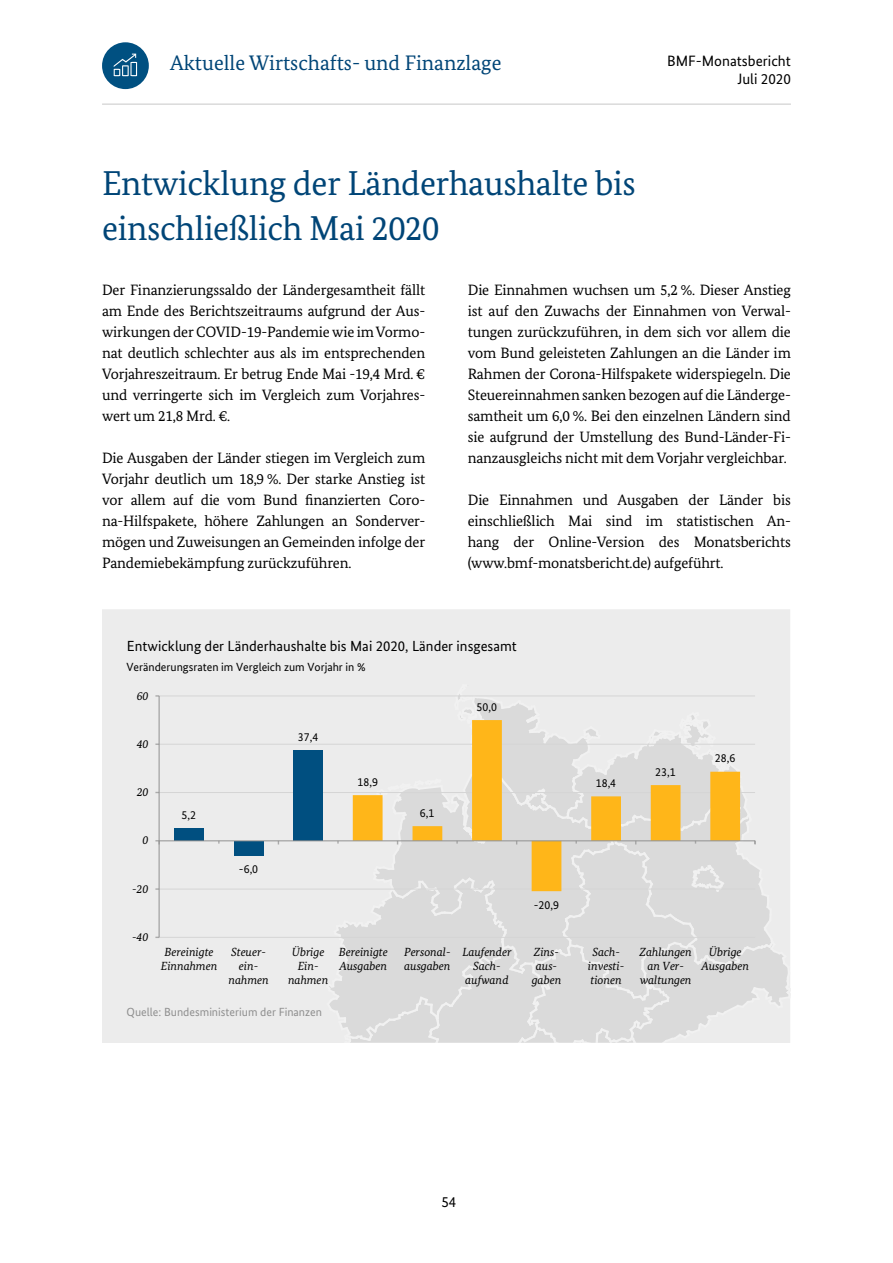
<style>
.page{position:relative;width:893px;height:1263px;background:#fff}
.page>*{position:absolute;margin:0;border:0;box-sizing:border-box;transform-origin:0 0}
.Überschrift_erste_Eb{font:34.5px/45px "Bundes Serif";letter-spacing:-.01em;color:#004577}
.t1{font:21px "Bundes Serif";color:#004577}
.Zweispaltiger_Fließt{font:15px/21px "Bundes Serif";letter-spacing:-.01em;color:#000;text-align:justify}
.t2{font:15px/18px "Bundes Sans";color:#000;text-align:right}
.t3{font:14.55px "Bundes Sans";color:#000}
.t4{font:italic 11.85px/14.1px "Bundes Serif";letter-spacing:-.005em;color:#000;text-align:center}
.t5{font:11.85px "Bundes Sans";letter-spacing:.005em;color:#000}
.t6{font:11.85px "Bundes Sans";color:#8f8f8f}
</style>
<div class="page">
<hr style="left:102px;top:103px;width:689px;height:2px;background:#dadada">
<div style="left:102px;top:42px;width:47px;height:47px;background:#005081;border-radius:50%"></div>
<svg style="left:114px;top:54px;width:23px;height:22px"></svg>
<div style="left:102px;top:610px;width:688px;height:432px;background:#ececec"></div>
<hr style="left:159px;top:937px;width:596px;height:1px;background:#d5d5d5">
<hr style="left:159px;top:889px;width:596px;height:1px;background:#d5d5d5">
<hr style="left:159px;top:792px;width:596px;height:1px;background:#d5d5d5">
<hr style="left:159px;top:744px;width:596px;height:1px;background:#d5d5d5">
<hr style="left:159px;top:696px;width:596px;height:1px;background:#d5d5d5">
<div style="left:174px;top:828px;width:30px;height:13px;background:#004f80"></div>
<div style="left:234px;top:841px;width:29px;height:14px;background:#004f80"></div>
<div style="left:293px;top:750px;width:30px;height:91px;background:#004f80"></div>
<hr style="left:158px;top:696px;width:2px;height:241px;background:#8f8f8f;opacity:.7">
<hr style="left:159px;top:840px;width:596px;height:1px;background:#8f8f8f;opacity:.7">
<svg style="left:155px;top:840px;width:5px;height:4px"></svg>
<svg style="left:324px;top:682px;width:467px;height:361px;background:#e3ded3"></svg>
<h2 class="t1" style="left:170px;top:50px;width:333px">Aktuelle Wirtschafts- und Finanzlage</h2>
<p class="t2" style="left:667px;top:51px;width:125px">BMF-Monatsbericht<br>Juli 2020</p>
<h2 class="Überschrift_erste_Eb" style="left:102px;top:161px;width:535px">Entwicklung der Länderhaushalte bis einschließlich Mai 2020</h2>
<p class="Zweispaltiger_Fließt" style="left:102px;top:279px;width:325px">Der Finanzierungssaldo der Ländergesamtheit fällt am Ende des Berichtszeitraums aufgrund der Aus&shy;wirkungen der COVID-19-Pandemie wie im Vormo&shy;nat deutlich schlechter aus als im entsprechenden Vorjahreszeitraum. Er betrug Ende Mai -19,4 Mrd. € und verringerte sich im Vergleich zum Vorjahres&shy;wert um 21,8 Mrd. €.</p>
<p class="Zweispaltiger_Fließt" style="left:102px;top:447px;width:325px">Die Ausgaben der Länder stiegen im Vergleich zum Vorjahr deutlich um 18,9 %. Der starke Anstieg ist vor allem auf die vom Bund finanzierten Coro&shy;na-Hilfspakete, höhere Zahlungen an Sonderver&shy;mögen und Zuweisungen an Gemeinden infolge der Pandemiebekämpfung zurückzuführen.</p>
<p class="Zweispaltiger_Fließt" style="left:468px;top:279px;width:325px">Die Einnahmen wuchsen um 5,2 %. Dieser Anstieg ist auf den Zuwachs der Einnahmen von Verwal&shy;tungen zurückzuführen, in dem sich vor allem die vom Bund geleisteten Zahlungen an die Länder im Rahmen der Corona-Hilfspakete widerspiegeln. Die Steuereinnahmen sanken bezogen auf die Länderge&shy;samtheit um 6,0 %. Bei den einzelnen Ländern sind sie aufgrund der Umstellung des Bund-Länder-Fi&shy;nanzausgleichs nicht mit dem Vorjahr vergleichbar.</p>
<p class="Zweispaltiger_Fließt" style="left:468px;top:489px;width:325px">Die Einnahmen und Ausgaben der Länder bis einschließlich Mai sind im statistischen An&shy;hang der Online-Version des Monatsberichts (www.bmf-monatsbericht.de) aufgeführt.</p>
<p class="t3" style="left:127px;top:637px;width:391px">Entwicklung der Länderhaushalte bis Mai 2020, Länder insgesamt</p>
<p class="t5" style="left:127px;top:660px;width:240px">Veränderungsraten im Vergleich zum Vorjahr in %</p>
<p class="t4" style="left:137px;top:688px;width:13px">60</p>
<p class="t4" style="left:137px;top:737px;width:13px">40</p>
<p class="t4" style="left:137px;top:785px;width:13px">20</p>
<p class="t4" style="left:143px;top:833px;width:7px">0</p>
<p class="t4" style="left:132px;top:881px;width:18px">-20</p>
<p class="t4" style="left:132px;top:930px;width:18px">-40</p>
<p class="t5" style="left:182px;top:807px;width:16px">5,2</p>
<p class="t5" style="left:239px;top:862px;width:21px">-6,0</p>
<p class="t5" style="left:298px;top:730px;width:22px">37,4</p>
<p class="t5" style="left:357px;top:774px;width:22px">18,9</p>
<p class="t5" style="left:420px;top:805px;width:16px">6,1</p>
<p class="t5" style="left:476px;top:699px;width:22px">50,0</p>
<p class="t5" style="left:596px;top:776px;width:22px">18,4</p>
<p class="t5" style="left:655px;top:764px;width:22px">23,1</p>
<p class="t5" style="left:715px;top:751px;width:22px">28,6</p>
<p class="t5" style="left:534px;top:898px;width:27px">-20,9</p>
<p class="t4" style="left:161px;top:945px;width:58px">Bereinigte<br>Einnahmen</p>
<p class="t4" style="left:229px;top:945px;width:42px">Steuer&shy;ein&shy;nahmen</p>
<p class="t4" style="left:288px;top:945px;width:42px">Übrige<br>Ein&shy;nahmen</p>
<p class="t4" style="left:339px;top:945px;width:51px;text-align:left">Bereinigte<br>Ausgaben</p>
<p class="t4" style="left:404px;top:945px;width:48px;text-align:left">Personal&shy;ausgaben</p>
<p class="t4" style="left:462px;top:945px;width:51px">Laufender<br>Sach&shy;aufwand</p>
<p class="t4" style="left:532px;top:945px;width:31px">Zins&shy;aus&shy;gaben</p>
<p class="t4" style="left:588px;top:945px;width:38px">Sach&shy;investi&shy;tionen</p>
<p class="t4" style="left:639px;top:945px;width:54px">Zahlungen an Ver&shy;waltungen</p>
<p class="t4" style="left:701px;top:945px;width:49px">Übrige<br>Ausgaben</p>
<p class="t6" style="left:127px;top:1004px;width:197px">Quelle: Bundesministerium der Finanzen</p>
<p class="t2" style="left:441px;top:1192px;width:16px">54</p>
</div>
